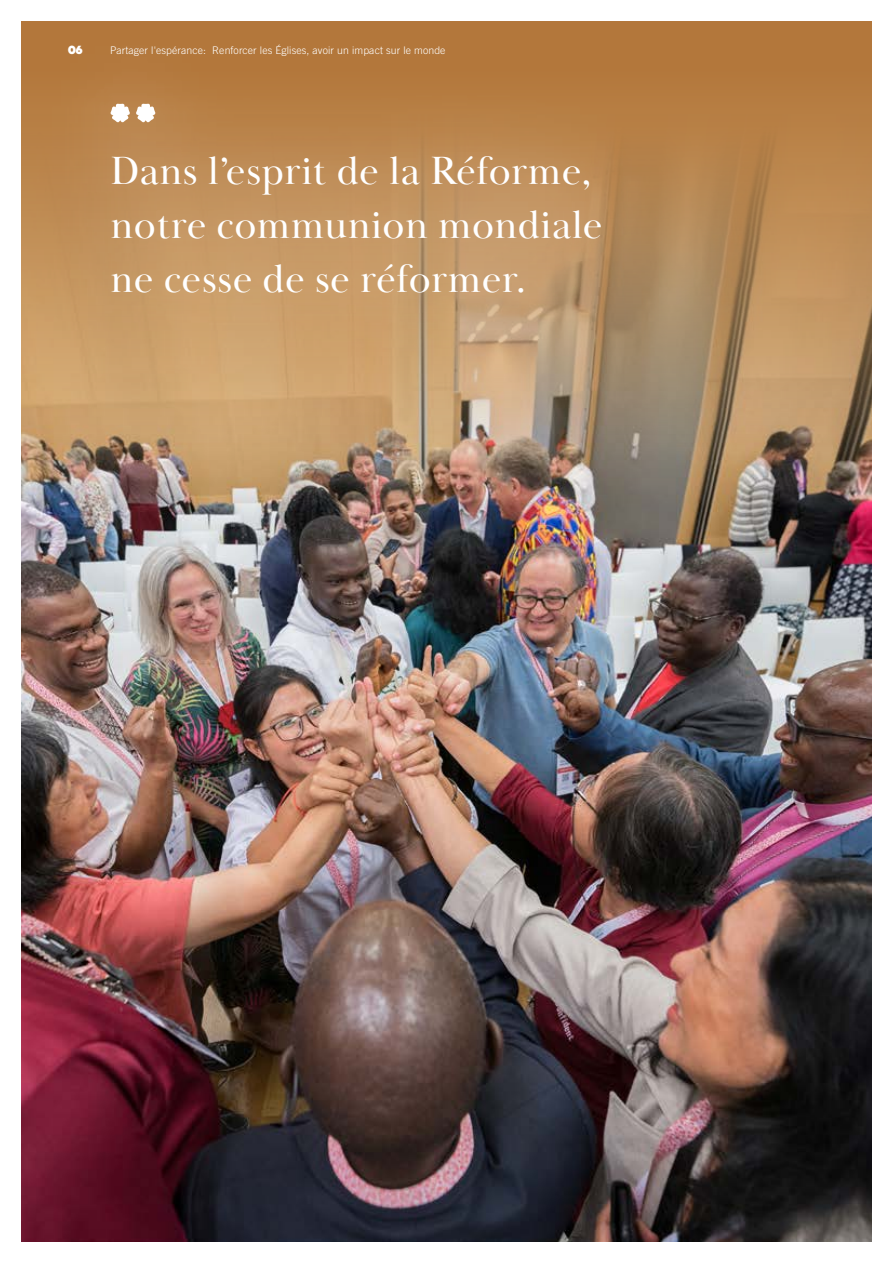
<style>
.page{position:relative;width:893px;height:1263px;background:#fff}
.page>*{position:absolute;margin:0;border:0;box-sizing:border-box;transform-origin:0 0}
.t1{font:40.5px/54px "Baskerville Display PT";letter-spacing:.01em;color:#fff}
.t2{font:900 12px "Centra No 2";color:#fff}
.t3{font:300 10.5px "Trade Gothic LT Std";letter-spacing:.01em;color:#fff}
</style>
<div class="page">
<img style="left:21px;top:447px;width:851px;height:795px">
<svg style="left:21px;top:21px;width:851px;height:426px;background:#b68d5e"></svg>
<div style="left:38px;top:30px;width:628px;height:337px;background:#fff;opacity:.75"></div>
<svg style="left:110px;top:103px;width:46px;height:21px"></svg>
<p class="t2" style="left:68px;top:42px;width:16px">06</p>
<p class="t3" style="left:110px;top:44px;width:337px">Partager l'espérance: Renforcer les Églises, avoir un impact sur le monde</p>
<p class="t1" style="left:111px;top:144px;width:493px">Dans l’esprit de la Réforme, notre communion mondiale ne cesse de se réformer.</p>
</div>
